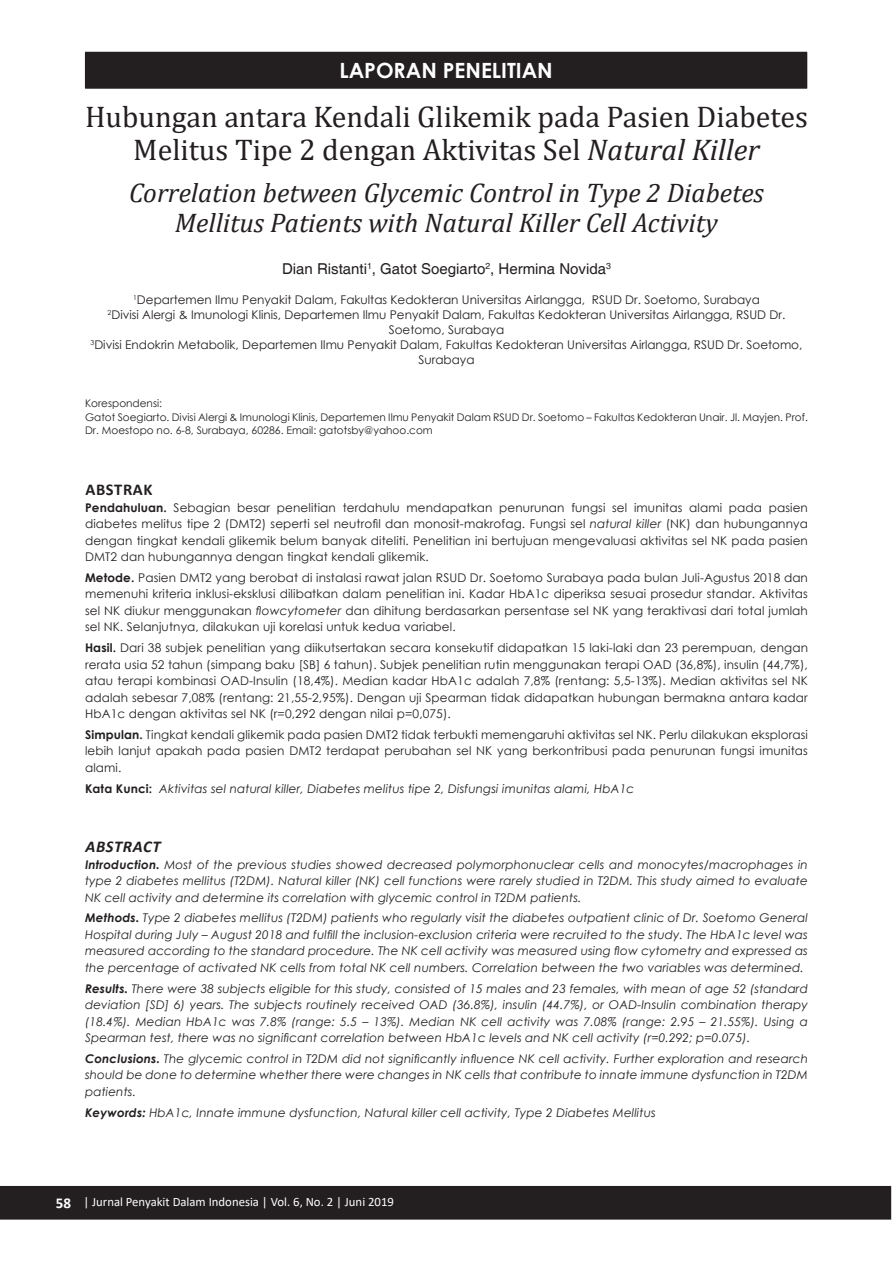
<style>
.page{position:relative;width:893px;height:1263px;background:#fff}
.page>*{position:absolute;margin:0;border:0;box-sizing:border-box;transform-origin:0 0}
.Judul{font:30px/33px "Cambria";color:#231f20;text-align:center}
.Judul_inggris{font:italic 27px/29.7px "Cambria";color:#231f20;text-align:center}
.t1{font:700 21px "Century Gothic";color:#fff}
.bab_Abstrak_inggris{font:italic 700 16.5px "Calibri";letter-spacing:.04em;color:#231f20}
.bab_Abstrak{font:700 16.5px "Calibri";letter-spacing:.04em;color:#231f20}
.Nama{font:15px "Helvetica";color:#231f20}
.t2{font:12.75px "Calibri";color:#fff}
.abstrac_inggris{font:italic 12px/16.5px "Century Gothic";letter-spacing:.01em;color:#231f20;text-align:justify}
.isi_abstrak_indonesi{font:12px/16.5px "Century Gothic";letter-spacing:.01em;color:#231f20;text-align:justify}
.instansi{font:12px/15px "Century Gothic";color:#231f20;text-align:center}
.isi_abstrak_indonesi-2{font:italic 12px "Century Gothic";letter-spacing:.01em;color:#231f20}
.koresponden{font:10.5px/13.5px "Century Gothic";color:#231f20}
.s1{font-style:italic}
.s2{font-weight:700}
.s3{font-weight:700;font-style:normal}
.s4{font-weight:700;font-size:15px}
</style>
<div class="page">
<div style="left:85px;top:52px;width:722px;height:36px;background:#231f20"></div>
<hr style="left:85px;top:88px;width:722px;height:1px;background:#231f20">
<div style="left:0;top:1186px;width:891px;height:33px;background:#231f20"></div>
<h3 class="t1" style="left:339px;top:55px;width:215px">LAPORAN PENELITIAN</h3>
<p class="Judul" style="left:85px;top:100px;width:724px">Hubungan antara Kendali Glikemik pada Pasien Diabetes<br>Melitus Tipe 2 dengan Aktivitas Sel <span class="s1">Natural Killer</span></p>
<p class="Judul_inggris" style="left:129px;top:177px;width:636px">Correlation between Glycemic Control in Type 2 Diabetes<br>Mellitus Patients with Natural Killer Cell Activity</p>
<p class="Nama" style="left:282px;top:260px;width:330px">Dian Ristanti<sup>1</sup>, Gatot Soegiarto<sup>2</sup>, Hermina Novida<sup>3</sup></p>
<p class="instansi" style="left:91px;top:292px;width:713px"><sup>1</sup>Departemen Ilmu Penyakit Dalam, Fakultas Kedokteran Universitas Airlangga, RSUD Dr. Soetomo, Surabaya<br><sup>2</sup>Divisi Alergi &amp; Imunologi Klinis, Departemen Ilmu Penyakit Dalam, Fakultas Kedokteran Universitas Airlangga, RSUD Dr.<br>Soetomo, Surabaya<br><sup>3</sup>Divisi Endokrin Metabolik, Departemen Ilmu Penyakit Dalam, Fakultas Kedokteran Universitas Airlangga, RSUD Dr. Soetomo, Surabaya</p>
<p class="koresponden" style="left:85px;top:396px;width:79px">Korespondensi:</p>
<p class="koresponden" style="left:85px;top:410px;width:724px">Gatot Soegiarto. Divisi Alergi &amp; Imunologi Klinis, Departemen Ilmu Penyakit Dalam RSUD Dr. Soetomo – Fakultas Kedokteran Unair. Jl. Mayjen. Prof.<br>Dr. Moestopo no. 6-8, Surabaya, 60286. Email: gatotsby@yahoo.com</p>
<p class="bab_Abstrak" style="left:85px;top:478px;width:69px">ABSTRAK</p>
<p class="isi_abstrak_indonesi" style="left:85px;top:499px;width:724px"><span class="s2">Pendahuluan.</span> Sebagian besar penelitian terdahulu mendapatkan penurunan fungsi sel imunitas alami pada pasien diabetes melitus tipe 2 (DMT2) seperti sel neutrofil dan monosit-makrofag. Fungsi sel <span class="s1">natural killer</span> (NK) dan hubungannya dengan tingkat kendali glikemik belum banyak diteliti. Penelitian ini bertujuan mengevaluasi aktivitas sel NK pada pasien DMT2 dan hubungannya dengan tingkat kendali glikemik.</p>
<p class="isi_abstrak_indonesi" style="left:85px;top:569px;width:724px"><span class="s2">Metode.</span> Pasien DMT2 yang berobat di instalasi rawat jalan RSUD Dr. Soetomo Surabaya pada bulan Juli-Agustus 2018 dan memenuhi kriteria inklusi-eksklusi dilibatkan dalam penelitian ini. Kadar HbA1c diperiksa sesuai prosedur standar. Aktivitas sel NK diukur menggunakan <span class="s1">flowcytometer</span> dan dihitung berdasarkan persentase sel NK yang teraktivasi dari total jumlah sel NK. Selanjutnya, dilakukan uji korelasi untuk kedua variabel.</p>
<p class="isi_abstrak_indonesi" style="left:85px;top:639px;width:724px"><span class="s2">Hasil.</span> Dari 38 subjek penelitian yang diikutsertakan secara konsekutif didapatkan 15 laki-laki dan 23 perempuan, dengan rerata usia 52 tahun (simpang baku [SB] 6 tahun). Subjek penelitian rutin menggunakan terapi OAD (36,8%), insulin (44,7%), atau terapi kombinasi OAD-Insulin (18,4%). Median kadar HbA1c adalah 7,8% (rentang: 5,5-13%). Median aktivitas sel NK adalah sebesar 7,08% (rentang: 21,55-2,95%). Dengan uji Spearman tidak didapatkan hubungan bermakna antara kadar HbA1c dengan aktivitas sel NK (r=0,292 dengan nilai p=0,075).</p>
<p class="isi_abstrak_indonesi" style="left:85px;top:726px;width:724px"><span class="s2">Simpulan.</span> Tingkat kendali glikemik pada pasien DMT2 tidak terbukti memengaruhi aktivitas sel NK. Perlu dilakukan eksplorasi lebih lanjut apakah pada pasien DMT2 terdapat perubahan sel NK yang berkontribusi pada penurunan fungsi imunitas alami.</p>
<p class="isi_abstrak_indonesi-2" style="left:85px;top:780px;width:551px"><span class="s3">Kata Kunci:</span> Aktivitas sel natural killer, Diabetes melitus tipe 2, Disfungsi imunitas alami, HbA1c</p>
<p class="bab_Abstrak_inggris" style="left:85px;top:835px;width:77px">ABSTRACT</p>
<p class="abstrac_inggris" style="left:85px;top:856px;width:724px"><span class="s2">Introduction.</span> Most of the previous studies showed decreased polymorphonuclear cells and monocytes/macrophages in type 2 diabetes mellitus (T2DM). Natural killer (NK) cell functions were rarely studied in T2DM. This study aimed to evaluate NK cell activity and determine its correlation with glycemic control in T2DM patients.</p>
<p class="abstrac_inggris" style="left:85px;top:909px;width:724px"><span class="s2">Methods.</span> Type 2 diabetes mellitus (T2DM) patients who regularly visit the diabetes outpatient clinic of Dr. Soetomo General Hospital during July – August 2018 and fulfill the inclusion-exclusion criteria were recruited to the study. The HbA1c level was measured according to the standard procedure. The NK cell activity was measured using flow cytometry and expressed as the percentage of activated NK cells from total NK cell numbers. Correlation between the two variables was determined.</p>
<p class="abstrac_inggris" style="left:85px;top:980px;width:724px"><span class="s2">Results.</span> There were 38 subjects eligible for this study, consisted of 15 males and 23 females, with mean of age 52 (standard deviation [SD] 6) years. The subjects routinely received OAD (36.8%), insulin (44.7%), or OAD-Insulin combination therapy (18.4%). Median HbA1c was 7.8% (range: 5.5 – 13%). Median NK cell activity was 7.08% (range: 2.95 – 21.55%). Using a Spearman test, there was no significant correlation between HbA1c levels and NK cell activity (r=0.292; p=0.075).</p>
<p class="abstrac_inggris" style="left:85px;top:1050px;width:724px"><span class="s2">Conclusions.</span> The glycemic control in T2DM did not significantly influence NK cell activity. Further exploration and research should be done to determine whether there were changes in NK cells that contribute to innate immune dysfunction in T2DM patients.</p>
<p class="abstrac_inggris" style="left:85px;top:1104px;width:572px"><span class="s2">Keywords:</span> HbA1c, Innate immune dysfunction, Natural killer cell activity, Type 2 Diabetes Mellitus</p>
<p class="t2" style="left:56px;top:1193px;width:339px"><span class="s4">58</span> | Jurnal Penyakit Dalam Indonesia | Vol. 6, No. 2 | Juni 2019</p>
</div>
